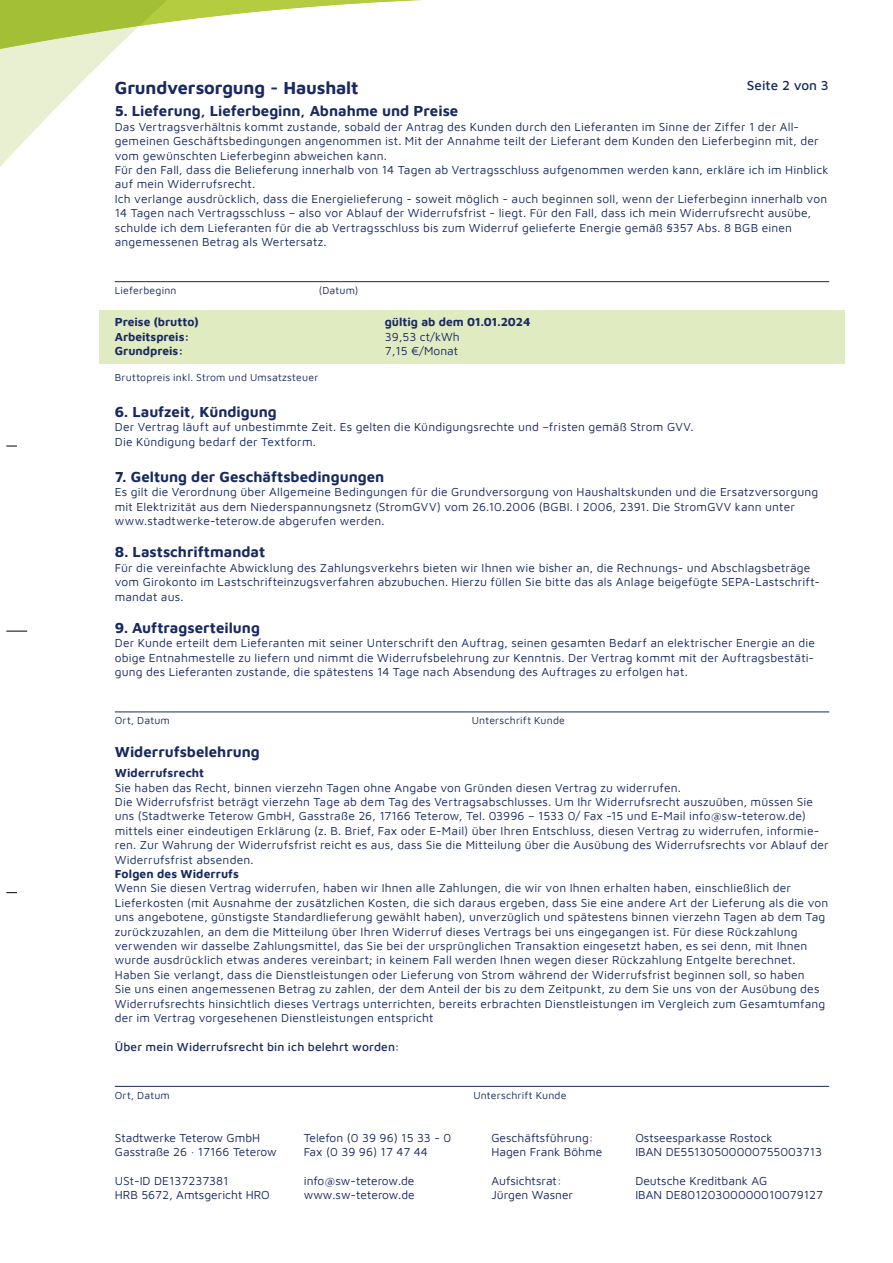
<style>
.page{position:relative;width:893px;height:1263px;background:#fff}
.page>*{position:absolute;margin:0;border:0;box-sizing:border-box;transform-origin:0 0}
.t1{font:700 18px "Maven Pro";letter-spacing:-.01em;color:#18295f}
.t2{font:700 15px "Maven Pro";color:#18295f}
.t3{font:500 13.5px "Maven Pro";color:#18295f}
.t4{font:12px/14.4px "Maven Pro";letter-spacing:.015em;color:#18295f}
.t5{font:700 12px "Maven Pro";color:#18295f}
.t6{font:500 12px "Maven Pro";letter-spacing:.015em;color:#18295f}
.t7{font:10.5px "Maven Pro";letter-spacing:.02em;color:#18295f}
</style>
<div class="page">
<svg style="left:0;top:0;width:422px;height:167px"></svg>
<hr style="left:115px;top:281px;width:714px;height:1px;background:#18295f">
<hr style="left:115px;top:711px;width:714px;height:1px;background:#18295f">
<hr style="left:115px;top:1086px;width:714px;height:1px;background:#18295f">
<div style="left:99px;top:310px;width:745px;height:54px;background:#e1ebc2"></div>
<svg style="left:6px;top:631px;width:21px;height:1px"></svg>
<p class="t3" style="left:747px;top:76px;width:83px">Seite 2 von 3</p>
<h1 class="t1" style="left:115px;top:75px;width:245px">Grundversorgung - Haushalt</h1>
<p class="t2" style="left:115px;top:101px;width:345px">5. Lieferung, Lieferbeginn, Abnahme und Preise</p>
<p class="t4" style="left:115px;top:119px;width:715px">Das Vertragsverhältnis kommt zustande, sobald der Antrag des Kunden durch den Lieferanten im Sinne der Ziffer 1 der All&shy;gemeinen Geschäftsbedingungen angenommen ist. Mit der Annahme teilt der Lieferant dem Kunden den Lieferbeginn mit, der vom gewünschten Lieferbeginn abweichen kann.<br>Für den Fall, dass die Belieferung innerhalb von 14 Tagen ab Vertragsschluss aufgenommen werden kann, erkläre ich im Hinblick auf mein Widerrufsrecht.<br>Ich verlange ausdrücklich, dass die Energielieferung - soweit möglich - auch beginnen soll, wenn der Lieferbeginn innerhalb von 14 Tagen nach Vertragsschluss – also vor Ablauf der Widerrufsfrist - liegt. Für den Fall, dass ich mein Widerrufsrecht ausübe, schulde ich dem Lieferanten für die ab Vertragsschluss bis zum Widerruf gelieferte Energie gemäß §357 Abs. 8 BGB einen angemessenen Betrag als Wertersatz.</p>
<p class="t7" style="left:115px;top:283px;width:63px">Lieferbeginn</p>
<p class="t7" style="left:319px;top:283px;width:41px">(Datum)</p>
<p class="t5" style="left:115px;top:314px;width:85px">Preise (brutto)</p>
<p class="t5" style="left:385px;top:314px;width:147px">gültig ab dem 01.01.2024</p>
<p class="t5" style="left:115px;top:328px;width:76px">Arbeitspreis:</p>
<p class="t4" style="left:385px;top:329px;width:76px">39,53 ct/kWh</p>
<p class="t5" style="left:115px;top:343px;width:70px">Grundpreis:</p>
<p class="t4" style="left:385px;top:343px;width:75px">7,15 €/Monat</p>
<p class="t7" style="left:115px;top:370px;width:205px">Bruttopreis inkl. Strom und Umsatzsteuer</p>
<p class="t2" style="left:115px;top:402px;width:164px">6. Laufzeit, Kündigung</p>
<p class="t4" style="left:115px;top:419px;width:580px">Der Vertrag läuft auf unbestimmte Zeit. Es gelten die Kündigungsrechte und –fristen gemäß Strom GVV.<br>Die Kündigung bedarf der Textform.</p>
<p class="t2" style="left:115px;top:466px;width:271px">7. Geltung der Geschäftsbedingungen</p>
<p class="t4" style="left:115px;top:484px;width:705px">Es gilt die Verordnung über Allgemeine Bedingungen für die Grundversorgung von Haushaltskunden und die Ersatzversorgung mit Elektrizität aus dem Niederspannungsnetz (StromGVV) vom 26.10.2006 (BGBI. I 2006, 2391. Die StromGVV kann unter www.stadtwerke-teterow.de abgerufen werden.</p>
<p class="t2" style="left:115px;top:542px;width:152px">8. Lastschriftmandat</p>
<p class="t4" style="left:115px;top:560px;width:707px">Für die vereinfachte Abwicklung des Zahlungsverkehrs bieten wir Ihnen wie bisher an, die Rechnungs- und Abschlagsbeträge vom Girokonto im Lastschrifteinzugsverfahren abzubuchen. Hierzu füllen Sie bitte das als Anlage beigefügte SEPA-Lastschrift&shy;mandat aus.</p>
<p class="t2" style="left:115px;top:618px;width:147px">9. Auftragserteilung</p>
<p class="t4" style="left:115px;top:635px;width:702px;text-align:justify">Der Kunde erteilt dem Lieferanten mit seiner Unterschrift den Auftrag, seinen gesamten Bedarf an elektrischer Energie an die obige Entnahmestelle zu liefern und nimmt die Widerrufsbelehrung zur Kenntnis. Der Vertrag kommt mit der Auftragsbestäti&shy;gung des Lieferanten zustande, die spätestens 14 Tage nach Absendung des Auftrages zu erfolgen hat.</p>
<p class="t7" style="left:115px;top:713px;width:57px">Ort, Datum</p>
<p class="t7" style="left:472px;top:713px;width:95px">Unterschrift Kunde</p>
<p class="t2" style="left:115px;top:741px;width:147px">Widerrufsbelehrung</p>
<p class="t5" style="left:115px;top:765px;width:91px">Widerrufsrecht</p>
<p class="t4" style="left:115px;top:779px;width:715px">Sie haben das Recht, binnen vierzehn Tagen ohne Angabe von Gründen diesen Vertrag zu widerrufen.<br>Die Widerrufsfrist beträgt vierzehn Tage ab dem Tag des Vertragsabschlusses. Um Ihr Widerrufsrecht auszuüben, müssen Sie uns (Stadtwerke Teterow GmbH, Gasstraße 26, 17166 Teterow, Tel. 03996 – 1533 0/ Fax -15 und E-Mail info@sw-teterow.de) mittels einer eindeutigen Erklärung (z. B. Brief, Fax oder E-Mail) über Ihren Entschluss, diesen Vertrag zu widerrufen, informie&shy;ren. Zur Wahrung der Widerrufsfrist reicht es aus, dass Sie die Mitteilung über die Ausübung des Widerrufsrechts vor Ablauf der Widerrufsfrist absenden.</p>
<p class="t5" style="left:115px;top:865px;width:126px">Folgen des Widerrufs</p>
<p class="t4" style="left:115px;top:880px;width:715px">Wenn Sie diesen Vertrag widerrufen, haben wir Ihnen alle Zahlungen, die wir von Ihnen erhalten haben, einschließlich der Lieferkosten (mit Ausnahme der zusätzlichen Kosten, die sich daraus ergeben, dass Sie eine andere Art der Lieferung als die von uns angebotene, günstigste Standardlieferung gewählt haben), unverzüglich und spätestens binnen vierzehn Tagen ab dem Tag zurückzuzahlen, an dem die Mitteilung über Ihren Widerruf dieses Vertrags bei uns eingegangen ist. Für diese Rückzahlung verwenden wir dasselbe Zahlungsmittel, das Sie bei der ursprünglichen Transaktion eingesetzt haben, es sei denn, mit Ihnen wurde ausdrücklich etwas anderes vereinbart; in keinem Fall werden Ihnen wegen dieser Rückzahlung Entgelte berechnet.<br>Haben Sie verlangt, dass die Dienstleistungen oder Lieferung von Strom während der Widerrufsfrist beginnen soll, so haben<br>Sie uns einen angemessenen Betrag zu zahlen, der dem Anteil der bis zu dem Zeitpunkt, zu dem Sie uns von der Ausübung des Widerrufsrechts hinsichtlich dieses Vertrags unterrichten, bereits erbrachten Dienstleistungen im Vergleich zum Gesamtumfang der im Vertrag vorgesehenen Dienstleistungen entspricht</p>
<p class="t6" style="left:115px;top:1038px;width:286px">Über mein Widerrufsrecht bin ich belehrt worden:</p>
<p class="t7" style="left:115px;top:1088px;width:57px">Ort, Datum</p>
<p class="t7" style="left:473px;top:1088px;width:95px">Unterschrift Kunde</p>
<p class="t4" style="left:115px;top:1129px;width:147px">Stadtwerke Teterow GmbH</p>
<p class="t4" style="left:304px;top:1129px;width:149px">Telefon (0 39 96) 15 33 - 0</p>
<p class="t4" style="left:491px;top:1129px;width:104px">Geschäftsführung:</p>
<p class="t4" style="left:635px;top:1129px;width:139px">Ostseesparkasse Rostock</p>
<p class="t4" style="left:115px;top:1144px;width:163px">Gasstraße 26 · 17166 Teterow</p>
<p class="t4" style="left:304px;top:1144px;width:126px">Fax (0 39 96) 17 47 44</p>
<p class="t4" style="left:491px;top:1144px;width:112px">Hagen Frank Böhme</p>
<p class="t4" style="left:635px;top:1144px;width:188px">IBAN DE55130500000755003713</p>
<p class="t4" style="left:115px;top:1173px;width:115px">USt-ID DE137237381</p>
<p class="t4" style="left:304px;top:1173px;width:112px">info@sw-teterow.de</p>
<p class="t4" style="left:491px;top:1173px;width:72px">Aufsichtsrat:</p>
<p class="t4" style="left:635px;top:1173px;width:133px">Deutsche Kreditbank AG</p>
<p class="t4" style="left:115px;top:1187px;width:157px">HRB 5672, Amtsgericht HRO</p>
<p class="t4" style="left:304px;top:1187px;width:112px">www.sw-teterow.de</p>
<p class="t4" style="left:491px;top:1187px;width:83px">Jürgen Wasner</p>
<p class="t4" style="left:635px;top:1187px;width:189px">IBAN DE80120300000010079127</p>
</div>
